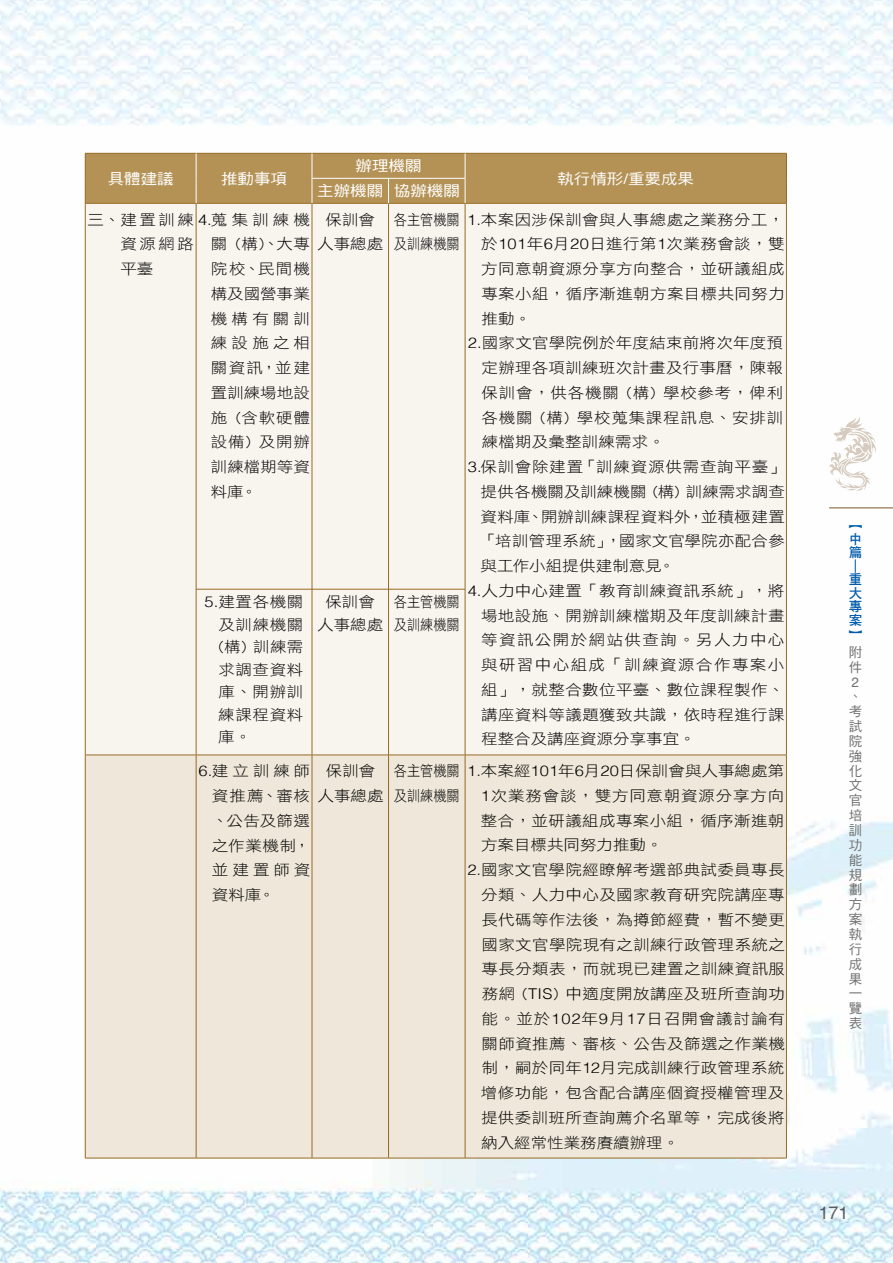
<style>
.page{position:relative;width:893px;height:1263px;background:#fff}
.page>*{position:absolute;margin:0;border:0;box-sizing:border-box;transform-origin:0 0}
.t1{font:18px "Helvetica";color:#000}
.t2{font:14.85px/24.8px "DF Hei Std W3";letter-spacing:.025em;color:#000;text-align:justify;scale:1.11 1}
.t3{font:14.85px "DF Hei Std W3";color:#000;scale:1.11 1}
.t4{font:14.85px "DF Hei Std W3";letter-spacing:.045em;color:#000;scale:1.11 1}
.t5{font:14.85px "DF Hei Std W3";letter-spacing:.085em;color:#000;scale:1.11 1}
.t6{font:14.85px/24.8px "DF Hei Std W3";color:#000;scale:.89 1}
.t7{font:14.85px "DF Hei Std W5";color:#fff;scale:1.11 1}
.t8{font:14.85px "DF Hei Std W3";letter-spacing:.055em;color:#000;scale:1.11 1}
.t9{font:14.85px/24.8px "DF Hei Std W3";letter-spacing:.155em;color:#000;scale:1.11 1}
.t10{font:14.85px "DF Hei Std W3";letter-spacing:.05em;color:#000;scale:1.11 1}
.t11{font:14.85px "DF Hei Std W3";letter-spacing:.005em;color:#000;scale:1.11 1}
.t12{font:13.5px/14.9px "DF Hei Std W5";color:#727171}
.t13{font:13.5px/13.5px "DF Hei Std W7";color:#005bac}
.t14{font:13.5px "Helvetica";color:#727171}
.s1{font-family:"Helvetica"}
.s2{font-family:"Helvetica";font-weight:300}
</style>
<div class="page">
<img style="left:0;top:0;width:893px;height:1263px">
<div style="left:86px;top:204px;width:700px;height:551px;background:#f8f5ef"></div>
<div style="left:86px;top:756px;width:700px;height:402px;background:#efe8da"></div>
<hr style="left:85px;top:203px;width:111px;height:1px;background:#966a22">
<hr style="left:196px;top:203px;width:116px;height:1px;background:#966a22">
<hr style="left:312px;top:203px;width:77px;height:1px;background:#966a22">
<hr style="left:389px;top:203px;width:76px;height:1px;background:#966a22">
<hr style="left:465px;top:203px;width:322px;height:1px;background:#966a22">
<hr style="left:786px;top:204px;width:1px;height:551px;background:#966a22">
<hr style="left:85px;top:204px;width:1px;height:551px;background:#966a22">
<hr style="left:196px;top:204px;width:1px;height:551px;background:#966a22">
<hr style="left:312px;top:204px;width:1px;height:551px;background:#966a22">
<hr style="left:388px;top:204px;width:1px;height:551px;background:#966a22">
<hr style="left:465px;top:204px;width:1px;height:551px;background:#966a22">
<hr style="left:85px;top:755px;width:111px;height:1px;background:#966a22">
<hr style="left:85px;top:755px;width:1px;height:403px;background:#966a22">
<hr style="left:196px;top:755px;width:116px;height:1px;background:#966a22">
<hr style="left:196px;top:755px;width:1px;height:403px;background:#966a22">
<hr style="left:312px;top:755px;width:77px;height:1px;background:#966a22">
<hr style="left:312px;top:755px;width:1px;height:403px;background:#966a22">
<hr style="left:389px;top:755px;width:76px;height:1px;background:#966a22">
<hr style="left:388px;top:755px;width:1px;height:403px;background:#966a22">
<hr style="left:465px;top:755px;width:322px;height:1px;background:#966a22">
<hr style="left:465px;top:755px;width:1px;height:403px;background:#966a22">
<hr style="left:786px;top:755px;width:1px;height:403px;background:#966a22">
<hr style="left:85px;top:1158px;width:111px;height:1px;background:#966a22">
<hr style="left:196px;top:1158px;width:116px;height:1px;background:#966a22">
<hr style="left:312px;top:1158px;width:77px;height:1px;background:#966a22">
<hr style="left:389px;top:1158px;width:76px;height:1px;background:#966a22">
<hr style="left:465px;top:1158px;width:322px;height:1px;background:#966a22">
<div style="left:85px;top:153px;width:702px;height:50px;background:#b49255"></div>
<hr style="left:196px;top:589px;width:116px;height:1px;background:#966a22">
<hr style="left:312px;top:589px;width:77px;height:1px;background:#966a22">
<hr style="left:389px;top:589px;width:76px;height:1px;background:#966a22">
<svg style="left:829px;top:417px;width:48px;height:74px"></svg>
<hr style="left:829px;top:508px;width:64px;height:1px;background:#78552a">
<p class="t7" style="left:108px;top:170px;width:61px">具體建議</p>
<p class="t7" style="left:221px;top:170px;width:61px">推動事項</p>
<p class="t7" style="left:356px;top:158px;width:61px">辦理機關</p>
<p class="t7" style="left:317px;top:183px;width:130px">主辦機關 協辦機關</p>
<p class="t7" style="left:557px;top:170px;width:125px">執行情形<span class="s1">/</span>重要成果</p>
<p class="t2" style="left:317px;top:207px;width:61px;text-align:center">保訓會人事總處</p>
<p class="t6" style="left:394px;top:207px;width:76px">各主管機關及訓練機關</p>
<p class="t2" style="left:467px;top:207px;width:287px"><span class="s2">1.</span>本案因涉保訓會與人事總處之業務分工，</p>
<p class="t9" style="left:120px;top:207px;width:172px;text-indent:-33px">三、建置訓練<span class="s2">4.</span>蒐集訓練機資源網路<br>平臺</p>
<p class="t2" style="left:481px;top:231px;width:275px">於<span class="s2">101</span>年<span class="s2">6</span>月<span class="s2">20</span>日進行第<span class="s2">1</span>次業務會談，雙</p>
<p class="t2" style="left:481px;top:256px;width:275px">方同意朝資源分享方向整合，並研議組成</p>
<p class="t2" style="left:481px;top:281px;width:275px">專案小組，循序漸進朝方案目標共同努力</p>
<p class="t2" style="left:481px;top:306px;width:46px">推動。</p>
<p class="t2" style="left:468px;top:330px;width:286px"><span class="s2">2.</span>國家文官學院例於年度結束前將次年度預</p>
<p class="t2" style="left:482px;top:355px;width:273px">定辦理各項訓練班次計畫及行事曆，陳報</p>
<p class="t4" style="left:482px;top:384px;width:273px">保訓會，供各機關 (構) 學校參考，俾利</p>
<p class="t4" style="left:482px;top:409px;width:273px">各機關 (構) 學校蒐集課程訊息、安排訓</p>
<p class="t2" style="left:482px;top:429px;width:167px">練檔期及彙整訓練需求。</p>
<p class="t4" style="left:468px;top:459px;width:287px"><span class="s2">3.</span>保訓會除建置「訓練資源供需查詢平臺」</p>
<p class="t3" style="left:480px;top:483px;width:276px">提供各機關及訓練機關 (構) 訓練需求調查</p>
<p class="t2" style="left:481px;top:504px;width:276px">資料庫、開辦訓練課程資料外，並積極建置</p>
<p class="t2" style="left:481px;top:528px;width:276px">「培訓管理系統」，國家文官學院亦配合參</p>
<p class="t11" style="left:480px;top:558px;width:177px">與工作小組提供建制意見。</p>
<p class="t2" style="left:468px;top:578px;width:287px"><span class="s2">4.</span>人力中心建置「教育訓練資訊系統」，將</p>
<p class="t2" style="left:481px;top:603px;width:275px">場地設施、開辦訓練檔期及年度訓練計畫</p>
<p class="t5" style="left:481px;top:632px;width:275px">等資訊公開於網站供查詢。另人力中心</p>
<p class="t5" style="left:481px;top:657px;width:275px">與研習中心組成「訓練資源合作專案小</p>
<p class="t2" style="left:481px;top:677px;width:275px">組」，就整合數位平臺、數位課程製作、</p>
<p class="t2" style="left:481px;top:702px;width:275px">講座資料等議題獲致共識，依時程進行課</p>
<p class="t3" style="left:481px;top:731px;width:195px">程整合及講座資源分享事宜。</p>
<p class="t2" style="left:211px;top:231px;width:91px">關 (構)、大專院校、民間機構及國營事業機構有關訓練設施之相關資訊，並建置訓練場地設施 (含軟硬體設備) 及開辦訓練檔期等資料庫。</p>
<p class="t2" style="left:218px;top:590px;width:78px;line-height:22.5px;text-indent:-14px"><span class="s2">5.</span>建置各機關及訓練機關(構) 訓練需求調查資料庫、開辦訓練課程資料庫。</p>
<p class="t2" style="left:317px;top:590px;width:61px;line-height:22.5px;text-align:center">保訓會人事總處</p>
<p class="t6" style="left:394px;top:590px;width:76px;line-height:22.5px">各主管機關及訓練機關</p>
<p class="t2" style="left:212px;top:758px;width:90px;text-indent:-13px"><span class="s2">6.</span>建立訓練師資推薦、審核、公告及篩選之作業機制，並建置師資資料庫。</p>
<p class="t2" style="left:318px;top:758px;width:61px;text-align:center">保訓會人事總處</p>
<p class="t6" style="left:394px;top:758px;width:76px">各主管機關及訓練機關</p>
<p class="t3" style="left:467px;top:763px;width:287px"><span class="s2">1.</span>本案經<span class="s2">101</span>年<span class="s2">6</span>月<span class="s2">20</span>日保訓會與人事總處第</p>
<p class="t10" style="left:481px;top:788px;width:275px"><span class="s2">1</span>次業務會談，雙方同意朝資源分享方向</p>
<p class="t2" style="left:481px;top:808px;width:275px">整合，並研議組成專案小組，循序漸進朝</p>
<p class="t3" style="left:481px;top:837px;width:165px">方案目標共同努力推動。</p>
<p class="t2" style="left:467px;top:857px;width:287px"><span class="s2">2.</span>國家文官學院經瞭解考選部典試委員專長</p>
<p class="t2" style="left:481px;top:882px;width:275px">分類、人力中心及國家教育研究院講座專</p>
<p class="t2" style="left:481px;top:907px;width:275px">長代碼等作法後，為撙節經費，暫不變更</p>
<p class="t2" style="left:481px;top:931px;width:275px">國家文官學院現有之訓練行政管理系統之</p>
<p class="t2" style="left:482px;top:956px;width:275px">專長分類表，而就現已建置之訓練資訊服</p>
<p class="t2" style="left:482px;top:981px;width:275px">務網 (<span class="s2">TIS</span>) 中適度開放講座及班所查詢功</p>
<p class="t8" style="left:482px;top:1010px;width:275px">能。並於<span class="s2">102</span>年<span class="s2">9</span>月<span class="s2">17</span>日召開會議討論有</p>
<p class="t2" style="left:482px;top:1030px;width:275px">關師資推薦、審核、公告及篩選之作業機</p>
<p class="t2" style="left:482px;top:1055px;width:274px">制，嗣於同年<span class="s2">12</span>月完成訓練行政管理系統</p>
<p class="t2" style="left:481px;top:1080px;width:275px">增修功能，包含配合講座個資授權管理及</p>
<p class="t2" style="left:481px;top:1105px;width:275px">提供委訓班所查詢薦介名單等，完成後將</p>
<p class="t3" style="left:481px;top:1134px;width:180px">納入經常性業務賡續辦理。</p>
<p class="t13" style="left:849px;top:518px;width:15px">︻中篇｜重大專案︼</p>
<p class="t12" style="left:849px;top:644px;width:15px">附件</p>
<p class="t14" style="left:852px;top:671px;width:9px">2</p>
<p class="t12" style="left:849px;top:689px;width:15px">、考試院強化文官培訓功能規劃方案執行成果一覽表</p>
<p class="t1" style="left:818px;top:1198px;width:32px">171</p>
</div>
